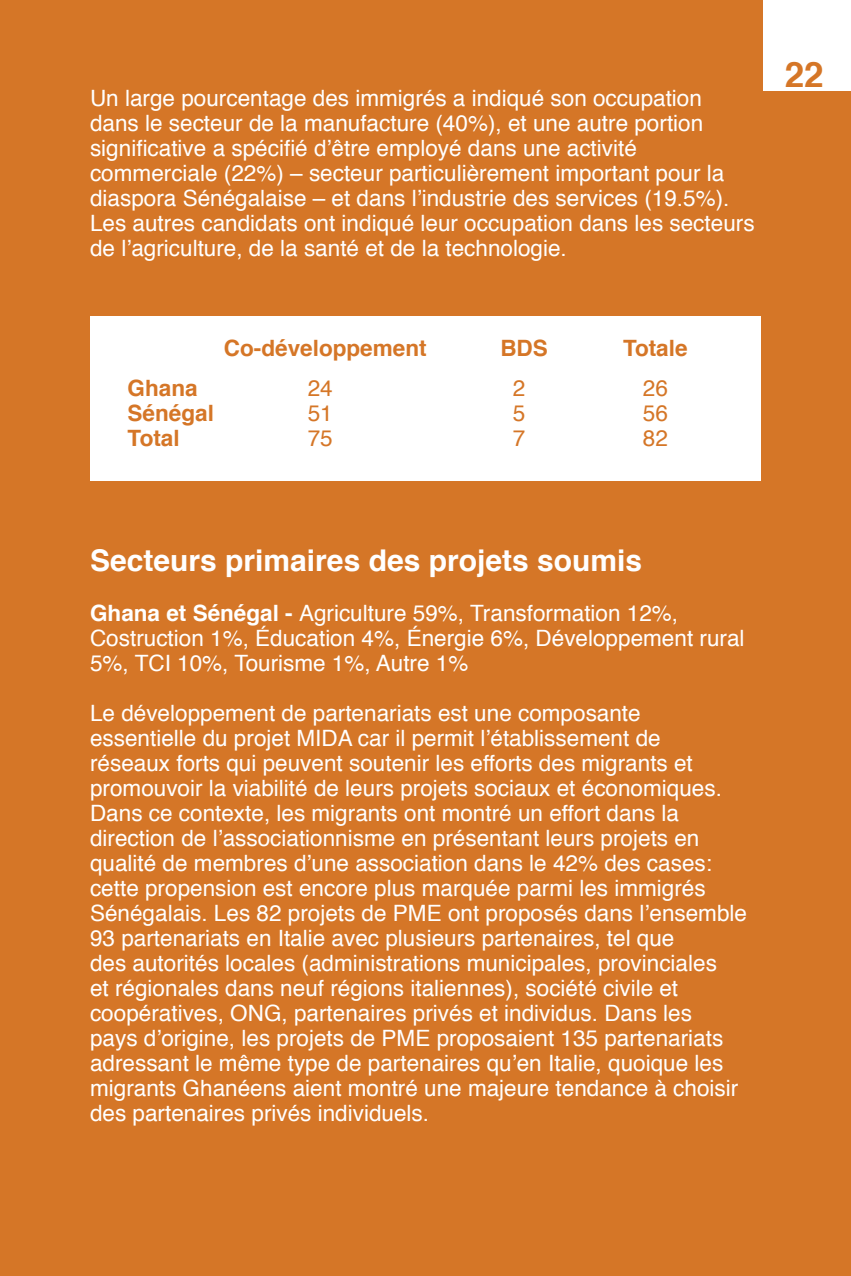
<style>
.page{position:relative;width:851px;height:1276px;background:#fff}
.page>*{position:absolute;margin:0;border:0;box-sizing:border-box;transform-origin:0 0}
.t1{font:700 35px "Helvetica";color:#d57627}
.t2{font:700 30px "Helvetica";color:#fff}
.t3{font:22.5px/25px "Helvetica";color:#fff}
.t4{font:700 22.5px "Helvetica";color:#d57627}
.t5{font:22.5px "Helvetica";color:#d57627}
.s1{font-weight:700}
</style>
<div class="page">
<div style="left:0;top:0;width:850px;height:1276px;background:#d57627"></div>
<div style="left:763px;top:0;width:87px;height:91px;background:#fff"></div>
<div style="left:90px;top:316px;width:670px;height:164px;background:#fff"></div>
<p class="t3" style="left:90px;top:85px;width:666px">Un large pourcentage des immigrés a indiqué son occupation dans le secteur de la manufacture (40%), et une autre portion significative a spécifié d’être employé dans une activité commerciale (22%) – secteur particulièrement important pour la diaspora Sénégalaise – et dans l’industrie des services (19.5%).<br>Les autres candidats ont indiqué leur occupation dans les secteurs de l’agriculture, de la santé et de la technologie.</p>
<p class="t4" style="left:224px;top:328px;width:204px">Co-développement</p>
<p class="t4" style="left:500px;top:328px;width:49px">BDS</p>
<p class="t4" style="left:623px;top:328px;width:66px">Totale</p>
<p class="t4" style="left:128px;top:368px;width:72px">Ghana</p>
<p class="t5" style="left:308px;top:369px;width:27px">24</p>
<p class="t5" style="left:513px;top:369px;width:14px">2</p>
<p class="t5" style="left:643px;top:369px;width:27px">26</p>
<p class="t4" style="left:128px;top:393px;width:88px">Sénégal</p>
<p class="t5" style="left:308px;top:394px;width:27px">51</p>
<p class="t5" style="left:513px;top:394px;width:14px">5</p>
<p class="t5" style="left:643px;top:394px;width:27px">56</p>
<p class="t4" style="left:128px;top:418px;width:54px">Total</p>
<p class="t5" style="left:308px;top:419px;width:27px">75</p>
<p class="t5" style="left:513px;top:419px;width:14px">7</p>
<p class="t5" style="left:643px;top:419px;width:27px">82</p>
<h1 class="t1" style="left:784px;top:43px;width:40px">22</h1>
<h2 class="t2" style="left:90px;top:533px;width:553px">Secteurs primaires des projets soumis</h2>
<p class="t3" style="left:90px;top:600px;width:656px"><span class="s1">Ghana et Sénégal -</span> Agriculture 59%, Transformation 12%,<br>Costruction 1%, Éducation 4%, Énergie 6%, Développement rural<br>5%, TCI 10%, Tourisme 1%, Autre 1%</p>
<p class="t3" style="left:90px;top:700px;width:658px">Le développement de partenariats est une composante essentielle du projet MIDA car il permit l’établissement de<br>réseaux forts qui peuvent soutenir les efforts des migrants et promouvoir la viabilité de leurs projets sociaux et économiques.<br>Dans ce contexte, les migrants ont montré un effort dans la direction de l’associationnisme en présentant leurs projets en qualité de membres d’une association dans le 42% des cases: cette propension est encore plus marquée parmi les immigrés Sénégalais. Les 82 projets de PME ont proposés dans l’ensemble 93 partenariats en Italie avec plusieurs partenaires, tel que<br>des autorités locales (administrations municipales, provinciales<br>et régionales dans neuf régions italiennes), société civile et coopératives, ONG, partenaires privés et individus. Dans les<br>pays d’origine, les projets de PME proposaient 135 partenariats adressant le même type de partenaires qu’en Italie, quoique les migrants Ghanéens aient montré une majeure tendance à choisir des partenaires privés individuels.</p>
</div>
